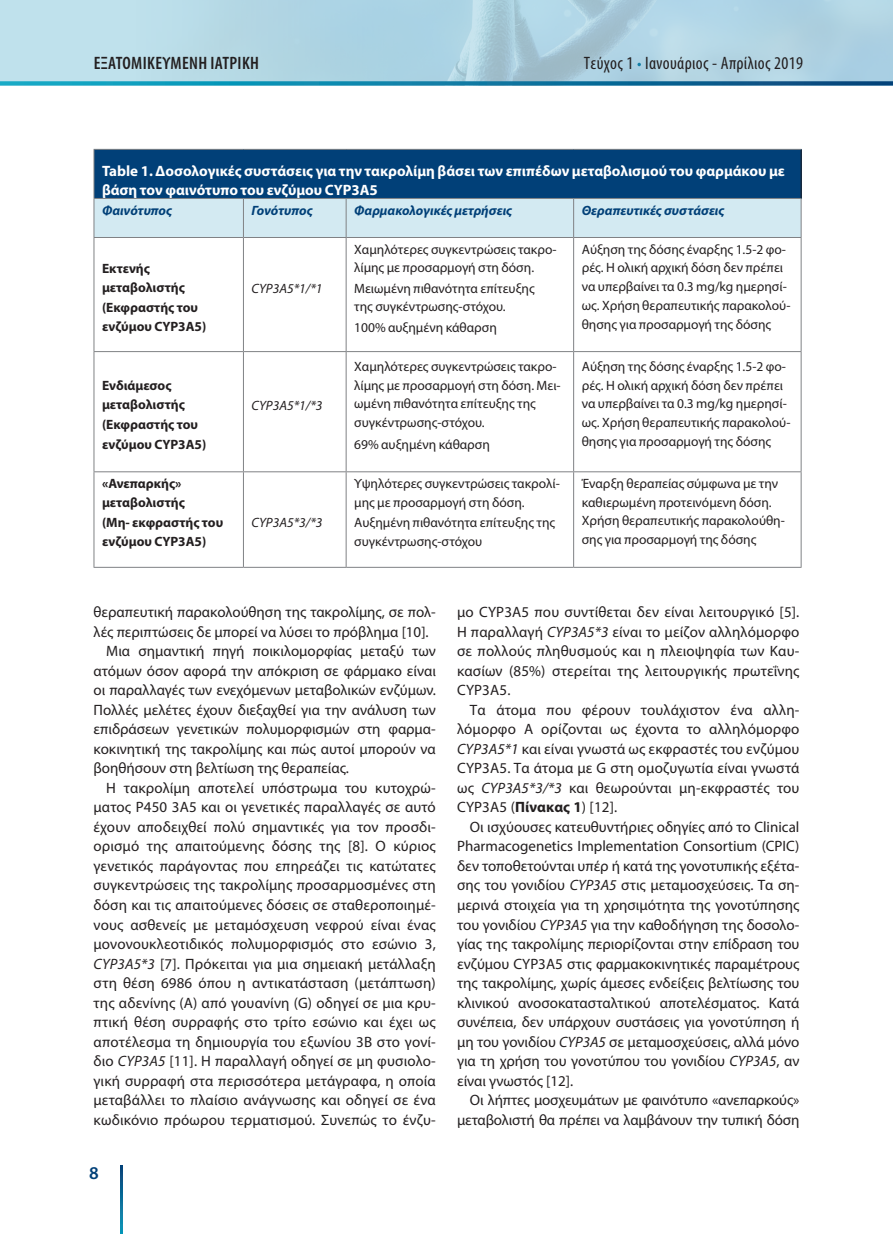
<style>
.page{position:relative;width:893px;height:1234px;background:#fff}
.page>*{position:absolute;margin:0;border:0;box-sizing:border-box;transform-origin:0 0}
.t1{font:condensed 18px "Myriad Pro";letter-spacing:.02em;color:#231f20}
.t2{font:600 condensed 18px "Myriad Pro";letter-spacing:.02em;color:#231f20}
.t3{font:600 18px "Myriad Pro";color:#014078}
.t4{font:15px/19.5px "Myriad Pro";color:#231f20;text-align:justify}
.REFERENCES{font:700 15px/19.5px "Myriad Pro";color:#fff}
.table_text{font:13.5px/18.8px "Myriad Pro";color:#231f20}
.table_text-2{font:700 13.5px/18.8px "Myriad Pro";color:#231f20}
.TEXT_new{font:italic 700 13.5px "Myriad Pro";color:#014078}
.table_text-3{font:italic 13.5px "Myriad Pro";color:#231f20}
.s1{color:#fff}
.s2{font-style:italic}
.s3{font-weight:700}
</style>
<div class="page">
<img style="left:0;top:0;width:893px;height:81px">
<svg style="left:0;top:81px;width:893px;height:4px;background:#1780a6"></svg>
<svg style="left:121px;top:1165px;width:2px;height:68px"></svg>
<div style="left:94px;top:149px;width:707px;height:49px;background:#014078"></div>
<div style="left:95px;top:199px;width:706px;height:38px;background:#d3eaf2"></div>
<hr style="left:94px;top:149px;width:149px;height:1px;background:#828487">
<hr style="left:243px;top:149px;width:103px;height:1px;background:#828487">
<hr style="left:346px;top:149px;width:228px;height:1px;background:#828487">
<hr style="left:574px;top:149px;width:227px;height:1px;background:#828487">
<hr style="left:94px;top:198px;width:149px;height:1px;background:#828487">
<hr style="left:243px;top:198px;width:103px;height:1px;background:#828487">
<hr style="left:346px;top:198px;width:228px;height:1px;background:#828487">
<hr style="left:574px;top:198px;width:227px;height:1px;background:#828487">
<hr style="left:94px;top:150px;width:1px;height:48px;background:#808285">
<hr style="left:94px;top:198px;width:1px;height:39px;background:#808285">
<hr style="left:243px;top:199px;width:1px;height:38px;background:#808285">
<hr style="left:346px;top:199px;width:1px;height:38px;background:#808285">
<hr style="left:573px;top:199px;width:1px;height:38px;background:#808285">
<hr style="left:801px;top:199px;width:1px;height:38px;background:#808285">
<hr style="left:94px;top:237px;width:149px;height:1px;background:#808285">
<hr style="left:94px;top:238px;width:1px;height:113px;background:#808285">
<hr style="left:243px;top:237px;width:103px;height:1px;background:#808285">
<hr style="left:243px;top:238px;width:1px;height:113px;background:#808285">
<hr style="left:346px;top:237px;width:228px;height:1px;background:#808285">
<hr style="left:346px;top:238px;width:1px;height:113px;background:#808285">
<hr style="left:574px;top:237px;width:227px;height:1px;background:#808285">
<hr style="left:573px;top:238px;width:1px;height:113px;background:#808285">
<hr style="left:801px;top:238px;width:1px;height:113px;background:#808285">
<hr style="left:94px;top:351px;width:149px;height:1px;background:#808285">
<hr style="left:94px;top:352px;width:1px;height:119px;background:#808285">
<hr style="left:243px;top:351px;width:103px;height:1px;background:#808285">
<hr style="left:243px;top:352px;width:1px;height:119px;background:#808285">
<hr style="left:346px;top:351px;width:228px;height:1px;background:#808285">
<hr style="left:346px;top:352px;width:1px;height:119px;background:#808285">
<hr style="left:574px;top:351px;width:227px;height:1px;background:#808285">
<hr style="left:573px;top:352px;width:1px;height:119px;background:#808285">
<hr style="left:801px;top:352px;width:1px;height:119px;background:#808285">
<hr style="left:94px;top:471px;width:149px;height:1px;background:#808285">
<hr style="left:94px;top:472px;width:1px;height:94px;background:#808285">
<hr style="left:243px;top:471px;width:103px;height:1px;background:#808285">
<hr style="left:243px;top:472px;width:1px;height:94px;background:#808285">
<hr style="left:346px;top:471px;width:228px;height:1px;background:#808285">
<hr style="left:346px;top:472px;width:1px;height:94px;background:#808285">
<hr style="left:574px;top:471px;width:227px;height:1px;background:#808285">
<hr style="left:573px;top:472px;width:1px;height:94px;background:#808285">
<hr style="left:801px;top:472px;width:1px;height:94px;background:#808285">
<hr style="left:94px;top:566px;width:149px;height:1px;background:#808285">
<hr style="left:243px;top:566px;width:103px;height:1px;background:#808285">
<hr style="left:346px;top:566px;width:228px;height:1px;background:#808285">
<hr style="left:574px;top:566px;width:227px;height:1px;background:#808285">
<hr style="left:801px;top:150px;width:1px;height:48px;background:#231f20">
<p class="t2" style="left:94px;top:52px;width:165px">ΕΞΑΤΟΜΙΚΕΥΜΈΝΗ ΙΑΤΡΙΚΉ</p>
<p class="t1" style="left:584px;top:52px;width:221px">Τεύχος 1 <span class="s1">•</span> Ιανουάριος - Απρίλιος 2019</p>
<p class="REFERENCES" style="left:102px;top:160px;width:684px">Table 1. Δοσολογικές συστάσεις για την τακρολίμη βάσει των επιπέδων μεταβολισμού του φαρμάκου με βάση τον φαινότυπο του ενζύμου CYP3A5</p>
<p class="TEXT_new" style="left:102px;top:201px;width:72px">Φαινότυπος</p>
<p class="TEXT_new" style="left:252px;top:201px;width:63px">Γονότυπος</p>
<p class="TEXT_new" style="left:354px;top:201px;width:160px">Φαρμακολογικές μετρήσεις</p>
<p class="TEXT_new" style="left:582px;top:201px;width:144px">Θεραπευτικές συστάσεις</p>
<p class="table_text-2" style="left:102px;top:259px;width:84px">Εκτενής μεταβολιστής</p>
<p class="table_text-2" style="left:102px;top:298px;width:106px">(Εκφραστής του ενζύμου CYP3A5)</p>
<p class="table_text-2" style="left:102px;top:376px;width:84px">Ενδιάμεσος μεταβολιστής</p>
<p class="table_text-2" style="left:102px;top:415px;width:98px">(Εκφραστής του</p>
<p class="table_text-2" style="left:102px;top:434px;width:106px">ενζύμου CYP3A5)</p>
<p class="table_text-3" style="left:252px;top:280px;width:73px">CYP3A5*1/*1</p>
<p class="table_text-3" style="left:252px;top:397px;width:73px">CYP3A5*1/*3</p>
<p class="table_text-2" style="left:102px;top:473px;width:84px">«Ανεπαρκής» μεταβολιστής</p>
<p class="table_text-2" style="left:102px;top:512px;width:123px">(Μη- εκφραστής του ενζύμου CYP3A5)</p>
<p class="table_text-3" style="left:252px;top:514px;width:73px">CYP3A5*3/*3</p>
<p class="table_text" style="left:354px;top:239px;width:204px">Χαμηλότερες συγκεντρώσεις τακρο&shy;λίμης με προσαρμογή στη δόση.</p>
<p class="table_text" style="left:354px;top:278px;width:182px">Μειωμένη πιθανότητα επίτευξης της συγκέντρωσης-στόχου.</p>
<p class="table_text" style="left:354px;top:317px;width:144px">100% αυξημένη κάθαρση</p>
<p class="table_text" style="left:354px;top:356px;width:208px">Χαμηλότερες συγκεντρώσεις τακρο&shy;λίμης με προσαρμογή στη δόση. Μει&shy;ωμένη πιθανότητα επίτευξης της συγκέντρωσης-στόχου.</p>
<p class="table_text" style="left:354px;top:434px;width:137px">69% αυξημένη κάθαρση</p>
<p class="table_text" style="left:354px;top:473px;width:207px">Υψηλότερες συγκεντρώσεις τακρολί&shy;μης με προσαρμογή στη δόση.</p>
<p class="table_text" style="left:354px;top:512px;width:202px">Αυξημένη πιθανότητα επίτευξης της συγκέντρωσης-στόχου</p>
<p class="table_text" style="left:582px;top:239px;width:210px">Αύξηση της δόσης έναρξης 1.5-2 φο&shy;ρές. Η ολική αρχική δόση δεν πρέπει να υπερβαίνει τα 0.3 mg/kg ημερησί&shy;ως. Χρήση θεραπευτικής παρακολού&shy;θησης για προσαρμογή της δόσης</p>
<p class="table_text" style="left:582px;top:356px;width:210px">Αύξηση της δόσης έναρξης 1.5-2 φο&shy;ρές. Η ολική αρχική δόση δεν πρέπει να υπερβαίνει τα 0.3 mg/kg ημερησί&shy;ως. Χρήση θεραπευτικής παρακολού&shy;θησης για προσαρμογή της δόσης</p>
<p class="table_text" style="left:582px;top:473px;width:205px">Έναρξη θεραπείας σύμφωνα με την καθιερωμένη προτεινόμενη δόση.<br>Χρήση θεραπευτικής παρακολούθη&shy;σης για προσαρμογή της δόσης</p>
<p class="t4" style="left:94px;top:602px;width:344px">θεραπευτική παρακολούθηση της τακρολίμης, σε πολ&shy;λές περιπτώσεις δε μπορεί να λύσει το πρόβλημα [10].</p>
<p class="t4" style="left:94px;top:641px;width:344px;text-indent:13px">Μια σημαντική πηγή ποικιλομορφίας μεταξύ των ατόμων όσον αφορά την απόκριση σε φάρμακο είναι οι παραλλαγές των ενεχόμενων μεταβολικών ενζύμων.<br>Πολλές μελέτες έχουν διεξαχθεί για την ανάλυση των επιδράσεων γενετικών πολυμορφισμών στη φαρμα&shy;κοκινητική της τακρολίμης και πώς αυτοί μπορούν να βοηθήσουν στη βελτίωση της θεραπείας.</p>
<p class="t4" style="left:94px;top:777px;width:344px;text-indent:13px">Η τακρολίμη αποτελεί υπόστρωμα του κυτοχρώ&shy;ματος Ρ450 3A5 και οι γενετικές παραλλαγές σε αυτό έχουν αποδειχθεί πολύ σημαντικές για τον προσδι&shy;ορισμό της απαιτούμενης δόσης της [8]. Ο κύριος γενετικός παράγοντας που επηρεάζει τις κατώτατες συγκεντρώσεις της τακρολίμης προσαρμοσμένες στη δόση και τις απαιτούμενες δόσεις σε σταθεροποιημέ&shy;νους ασθενείς με μεταμόσχευση νεφρού είναι ένας μονονουκλεοτιδικός πολυμορφισμός στο εσώνιο 3, <span class="s2">CYP3A5*3</span> [7]. Πρόκειται για μια σημειακή μετάλλαξη στη θέση 6986 όπου η αντικατάσταση (μετάπτωση) της αδενίνης (A) από γουανίνη (G) οδηγεί σε μια κρυ&shy;πτική θέση συρραφής στο τρίτο εσώνιο και έχει ως αποτέλεσμα τη δημιουργία του εξωνίου 3Β στο γονί&shy;διο <span class="s2">CYP3A5</span> [11]. Η παραλλαγή οδηγεί σε μη φυσιολο&shy;γική συρραφή στα περισσότερα μετάγραφα, η οποία μεταβάλλει το πλαίσιο ανάγνωσης και οδηγεί σε ένα κωδικόνιο πρόωρου τερματισμού. Συνεπώς το ένζυ-</p>
<p class="t3" style="left:89px;top:1161px;width:11px">8</p>
<p class="t4" style="left:457px;top:602px;width:344px">μο CYP3A5 που συντίθεται δεν είναι λειτουργικό [5].<br>Η παραλλαγή <span class="s2">CYP3A5*3</span> είναι το μείζον αλληλόμορφο σε πολλούς πληθυσμούς και η πλειοψηφία των Καυ&shy;κασίων (85%) στερείται της λειτουργικής πρωτεΐνης CYP3A5.</p>
<p class="t4" style="left:457px;top:699px;width:344px;text-indent:13px">Τα άτομα που φέρουν τουλάχιστον ένα αλλη&shy;λόμορφο A ορίζονται ως έχοντα το αλληλόμορφο <span class="s2">CYP3A5*1</span> και είναι γνωστά ως εκφραστές του ενζύμου CYP3A5. Τα άτομα με G στη ομοζυγωτία είναι γνωστά ως <span class="s2">CYP3A5*3/*3</span> και θεωρούνται μη-εκφραστές του CYP3A5 (<span class="s3">Πίνακας 1</span>) [12].</p>
<p class="t4" style="left:457px;top:816px;width:344px;text-indent:13px">Οι ισχύουσες κατευθυντήριες οδηγίες από το Clinical Pharmacogenetics Implementation Consortium (CPIC) δεν τοποθετούνται υπέρ ή κατά της γονοτυπικής εξέτα&shy;σης του γονιδίου <span class="s2">CYP3A5</span> στις μεταμοσχεύσεις. Τα ση&shy;μερινά στοιχεία για τη χρησιμότητα της γονοτύπησης του γονιδίου <span class="s2">CYP3A5</span> για την καθοδήγηση της δοσολο&shy;γίας της τακρολίμης περιορίζονται στην επίδραση του ενζύμου CYP3A5 στις φαρμακοκινητικές παραμέτρους της τακρολίμης, χωρίς άμεσες ενδείξεις βελτίωσης του κλινικού ανοσοκατασταλτικού αποτελέσματος. Κατά συνέπεια, δεν υπάρχουν συστάσεις για γονοτύπηση ή μη του γονιδίου <span class="s2">CYP3A5</span> σε μεταμοσχεύσεις, αλλά μόνο για τη χρήση του γονοτύπου του γονιδίου <span class="s2">CYP3A5</span>, αν είναι γνωστός [12].</p>
<p class="t4" style="left:457px;top:1089px;width:344px;text-align:right">Οι λήπτες μοσχευμάτων με φαινότυπο «ανεπαρκούς» μεταβολιστή θα πρέπει να λαμβάνουν την τυπική δόση</p>
</div>
